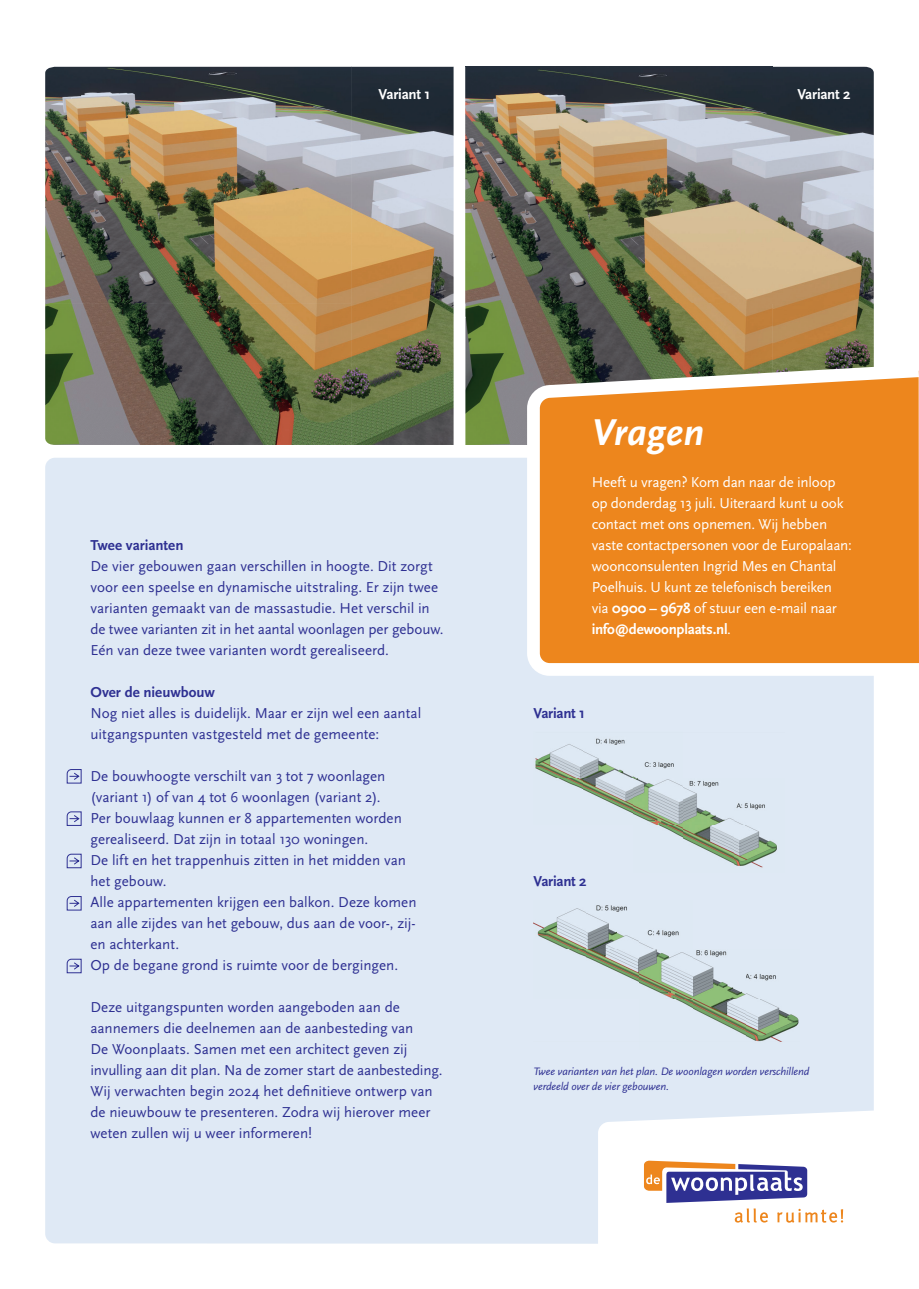
<style>
.page{position:relative;width:919px;height:1289px;background:#fff}
.page>*{position:absolute;margin:0;border:0;box-sizing:border-box;transform-origin:0 0}
.t1{font:italic 700 39px "Scala Sans Pro";color:#fff}
.t2{font:15px/21px "Scala Sans Pro";color:#2e3092}
.t3{font:15px/21px "Scala Sans Pro";letter-spacing:-.015em;color:#fff}
.t4{font:700 15px "Scala Sans Pro";letter-spacing:-.01em;color:#2e3092}
.t5{font:700 15px "Scala Sans Pro";letter-spacing:-.02em;color:#fff}
.t6{font:italic 11.25px/15px "Scala Sans Pro";letter-spacing:-.01em;color:#2e3092}
.s1{font-weight:700}
</style>
<div class="page">
<div style="left:45px;top:458px;width:828px;height:785px;background:#dfe9f5"></div>
<svg style="left:598px;top:1108px;width:276px;height:135px"></svg>
<svg style="left:734px;top:1208px;width:109px;height:14px"></svg>
<svg style="left:644px;top:1160px;width:163px;height:42px"></svg>
<svg style="left:66px;top:768px;width:16px;height:15px"></svg>
<svg style="left:66px;top:811px;width:16px;height:15px"></svg>
<svg style="left:66px;top:853px;width:16px;height:15px"></svg>
<svg style="left:66px;top:895px;width:16px;height:15px"></svg>
<svg style="left:66px;top:958px;width:16px;height:15px"></svg>
<img style="left:533px;top:732px;width:251px;height:140px">
<img style="left:533px;top:900px;width:266px;height:149px">
<img style="left:45px;top:67px;width:10px;height:378px">
<img style="left:55px;top:67px;width:809px;height:378px">
<svg style="left:520px;top:357px;width:398px;height:325px;background:#e6933e"></svg>
<p class="t5" style="left:378px;top:85px;width:53px">Variant 1</p>
<p class="t5" style="left:797px;top:85px;width:55px">Variant 2</p>
<p class="t4" style="left:90px;top:536px;width:95px">Twee varianten</p>
<p class="t2" style="left:90px;top:555px;width:354px">De vier gebouwen gaan verschillen in hoogte. Dit zorgt voor een speelse en dynamische uitstraling. Er zijn twee varianten gemaakt van de massastudie. Het verschil in de twee varianten zit in het aantal woonlagen per gebouw.<br>Eén van deze twee varianten wordt gerealiseerd.</p>
<p class="t4" style="left:90px;top:683px;width:126px">Over de nieuwbouw</p>
<p class="t2" style="left:90px;top:702px;width:332px">Nog niet alles is duidelijk. Maar er zijn wel een aantal uitgangspunten vastgesteld met de gemeente:</p>
<p class="t2" style="left:90px;top:765px;width:327px">De bouwhoogte verschilt van 3 tot 7 woonlagen (variant 1) of van 4 tot 6 woonlagen (variant 2).<br>Per bouwlaag kunnen er 8 appartementen worden gerealiseerd. Dat zijn in totaal 130 woningen.<br>De lift en het trappenhuis zitten in het midden van het gebouw.<br>Alle appartementen krijgen een balkon. Deze komen aan alle zijdes van het gebouw, dus aan de voor-, zij&shy;en achterkant.<br>Op de begane grond is ruimte voor de bergingen.</p>
<p class="t2" style="left:90px;top:996px;width:353px">Deze uitgangspunten worden aangeboden aan de aannemers die deelnemen aan de aanbesteding van<br>De Woonplaats. Samen met een architect geven zij invulling aan dit plan. Na de zomer start de aanbesteding.<br>Wij verwachten begin 2024 het definitieve ontwerp van de nieuwbouw te presenteren. Zodra wij hierover meer weten zullen wij u weer informeren!</p>
<h1 class="t1" style="left:591px;top:410px;width:114px">Vragen</h1>
<p class="t3" style="left:591px;top:471px;width:261px">Heeft u vragen? Kom dan naar de inloop op donderdag 13 juli. Uiteraard kunt u ook contact met ons opnemen. Wij hebben vaste contactpersonen voor de Europalaan: woonconsulenten Ingrid Mes en Chantal Poelhuis. U kunt ze telefonisch bereiken via <span class="s1">0900 – 9678</span> of stuur een e-mail naar <span class="s1">info@dewoonplaats.nl</span>.</p>
<p class="t4" style="left:533px;top:704px;width:53px">Variant 1</p>
<p class="t4" style="left:533px;top:872px;width:55px">Variant 2</p>
<p class="t6" style="left:533px;top:1064px;width:277px">Twee varianten van het plan. De woonlagen worden verschillend verdeeld over de vier gebouwen.</p>
</div>
